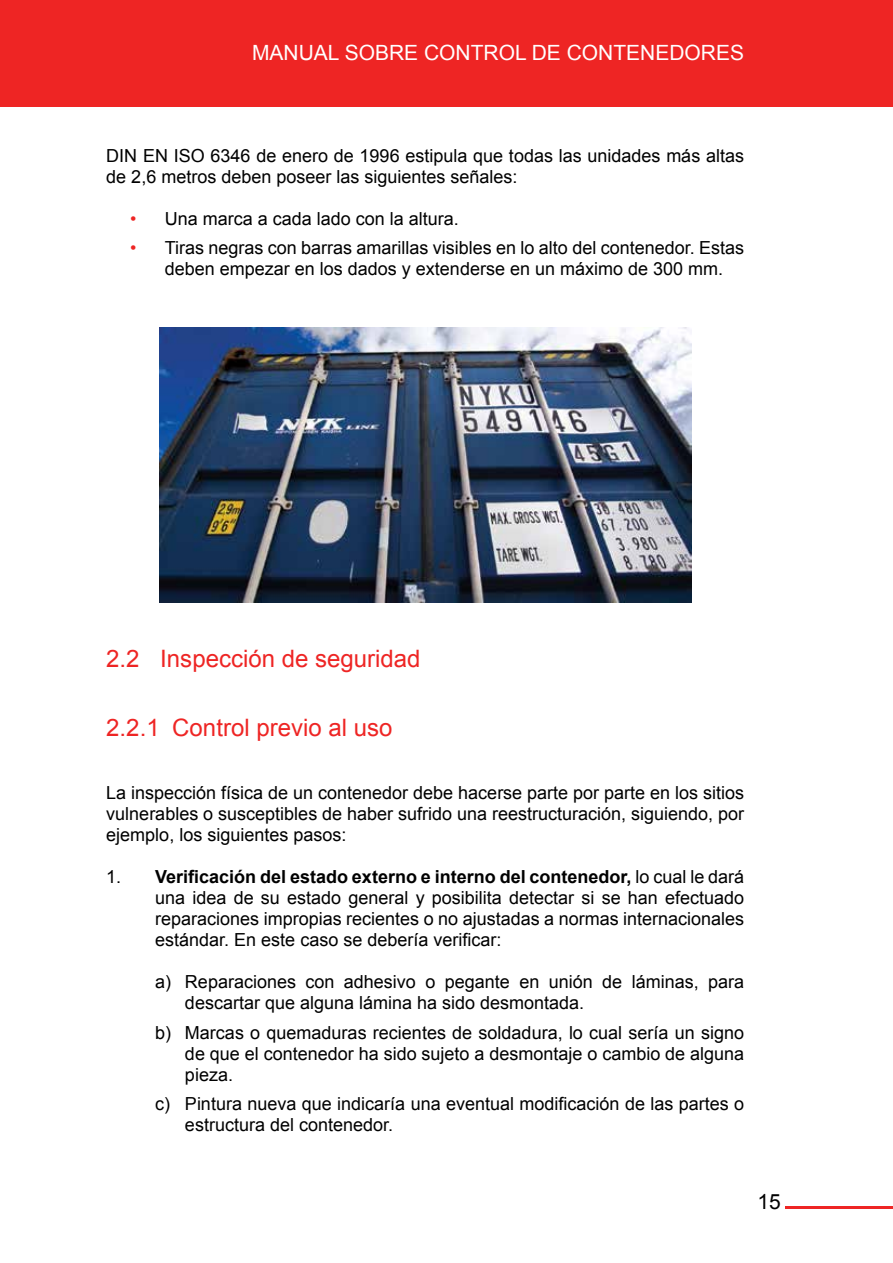
<style>
.page{position:relative;width:893px;height:1263px;background:#fff}
.page>*{position:absolute;margin:0;border:0;box-sizing:border-box;transform-origin:0 0}
.t1{font:24px "Arial";color:#ee2524}
.t2{font:21px "Arial";color:#fff}
.t3{font:21px "Arial";color:#000}
.t4{font:18px/21px "Arial";color:#000}
.s1{color:#ee2524}
.s2{font-weight:700}
</style>
<div class="page">
<div style="left:0;top:0;width:893px;height:106px;background:#ee2524"></div>
<hr style="left:785px;top:1206px;width:108px;height:3px;background:#ee2524">
<img style="left:159px;top:328px;width:532px;height:274px">
<p class="t2" style="left:252px;top:39px;width:494px">MANUAL SOBRE CONTROL DE CONTENEDORES</p>
<p class="t4" style="left:106px;top:145px;width:639px">DIN EN ISO 6346 de enero de 1996 estipula que todas las unidades más altas de 2,6 metros deben poseer las siguientes señales:</p>
<p class="t4" style="left:130px;top:208px;width:330px"><span class="s1">•</span> Una marca a cada lado con la altura.</p>
<p class="t4" style="left:165px;top:238px;width:581px;text-indent:-35px"><span class="s1">•</span> Tiras negras con barras amarillas visibles en lo alto del contenedor. Estas deben empezar en los dados y extenderse en un máximo de 300 mm.</p>
<h1 class="t1" style="left:106px;top:643px;width:316px">2.2 Inspección de seguridad</h1>
<h1 class="t1" style="left:106px;top:712px;width:288px">2.2.1 Control previo al uso</h1>
<p class="t4" style="left:106px;top:782px;width:639px;text-align:justify">La inspección física de un contenedor debe hacerse parte por parte en los sitios vulnerables o susceptibles de haber sufrido una reestructuración, siguiendo, por ejemplo, los siguientes pasos:</p>
<p class="t4" style="left:155px;top:866px;width:591px;text-align:justify;text-indent:-49px">1. <span class="s2">Verificación del estado externo e interno del contenedor,</span> lo cual le dará una idea de su estado general y posibilita detectar si se han efectuado reparaciones impropias recientes o no ajustadas a normas internacionales estándar. En este caso se debería verificar:</p>
<p class="t4" style="left:185px;top:971px;width:561px;text-indent:-30px">a) Reparaciones con adhesivo o pegante en unión de láminas, para descartar que alguna lámina ha sido desmontada.</p>
<p class="t4" style="left:185px;top:1022px;width:561px;text-align:justify;text-indent:-30px">b) Marcas o quemaduras recientes de soldadura, lo cual sería un signo de que el contenedor ha sido sujeto a desmontaje o cambio de alguna pieza.</p>
<p class="t4" style="left:185px;top:1093px;width:561px;text-indent:-30px">c) Pintura nueva que indicaría una eventual modificación de las partes o estructura del contenedor.</p>
<p class="t3" style="left:757px;top:1188px;width:25px">15</p>
</div>
